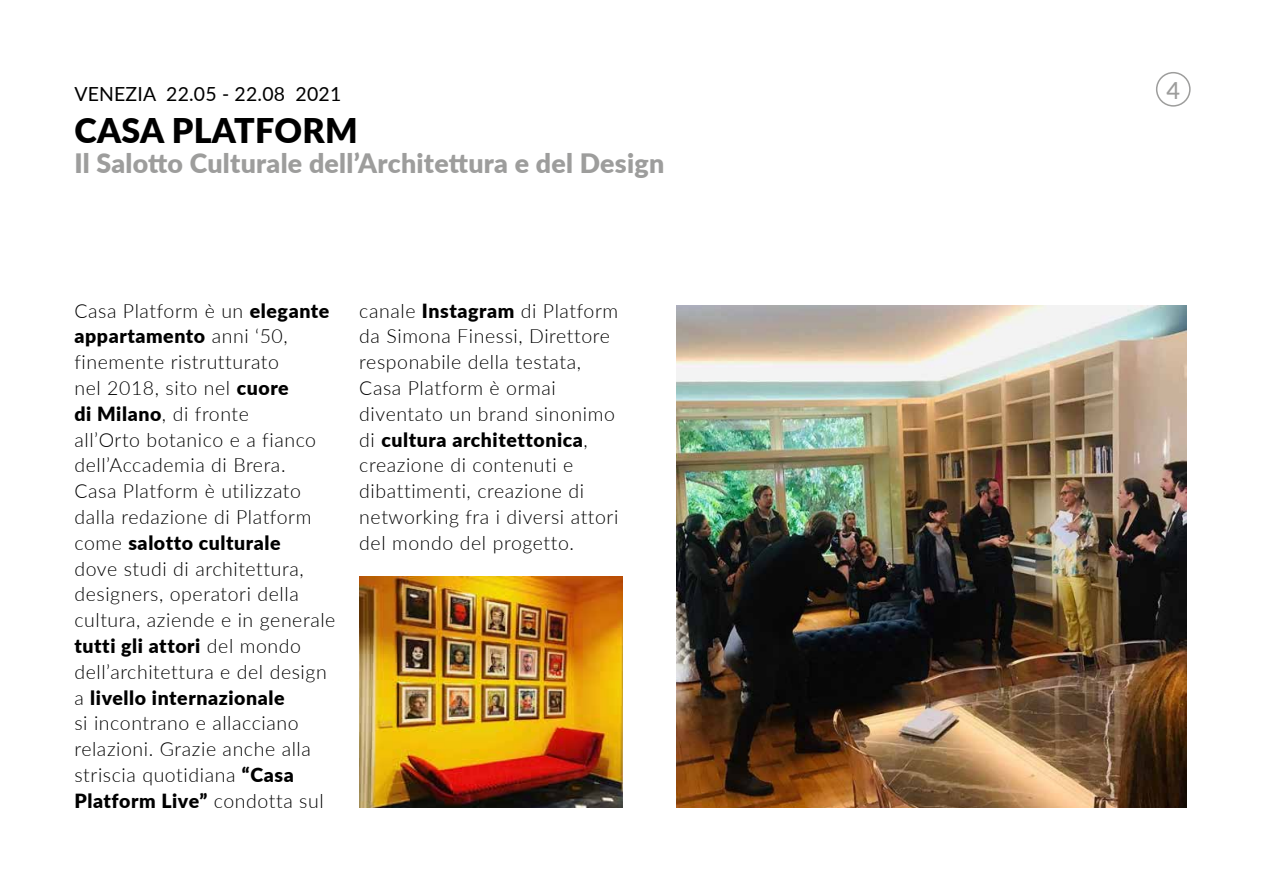
<style>
.page{position:relative;width:1263px;height:893px;background:#fff}
.page>*{position:absolute;margin:0;border:0;box-sizing:border-box;transform-origin:0 0}
.t1{font:900 34.05px "Lato";letter-spacing:.01em;color:#000}
.t2{font:900 26.7px "Lato";letter-spacing:.01em;color:#9d9d9c}
.t3{font:500 23.55px "Lato";color:#9d9d9c}
.t4{font:300 19.5px/25.8px "Lato";letter-spacing:.03em;color:#000}
.t5{font:19.5px "Lato";letter-spacing:.01em;color:#000}
.s1{font-weight:900}
</style>
<div class="page">
<img style="left:676px;top:305px;width:510px;height:503px">
<div style="left:1156px;top:72px;width:34px;height:35px;border:2px solid #9d9d9c;border-radius:50%"></div>
<img style="left:359px;top:577px;width:264px;height:231px">
<p class="t5" style="left:74px;top:80px;width:268px">VENEZIA 22.05 - 22.08 2021</p>
<h1 class="t1" style="left:74px;top:105px;width:285px">CASA PLATFORM</h1>
<h2 class="t2" style="left:74px;top:143px;width:591px">Il Salotto Culturale dell’Architettura e del Design</h2>
<p class="t4" style="left:74px;top:297px;width:262px">Casa Platform è un <span class="s1">elegante appartamento</span> anni ‘50, finemente ristrutturato<br>nel 2018, sito nel <span class="s1">cuore<br>di Milano</span>, di fronte<br>all’Orto botanico e a fianco dell’Accademia di Brera.<br>Casa Platform è utilizzato dalla redazione di Platform come <span class="s1">salotto culturale<br></span>dove studi di architettura, designers, operatori della cultura, aziende e in generale <span class="s1">tutti gli attori</span> del mondo dell’architettura e del design a <span class="s1">livello internazionale<br></span>si incontrano e allacciano relazioni. Grazie anche alla striscia quotidiana <span class="s1">“Casa<br>Platform Live”</span> condotta sul</p>
<p class="t4" style="left:359px;top:297px;width:261px">canale <span class="s1">Instagram</span> di Platform da Simona Finessi, Direttore responabile della testata,<br>Casa Platform è ormai diventato un brand sinonimo di <span class="s1">cultura architettonica</span>, creazione di contenuti e dibattimenti, creazione di networking fra i diversi attori del mondo del progetto.</p>
<p class="t3" style="left:1166px;top:73px;width:15px">4</p>
</div>
